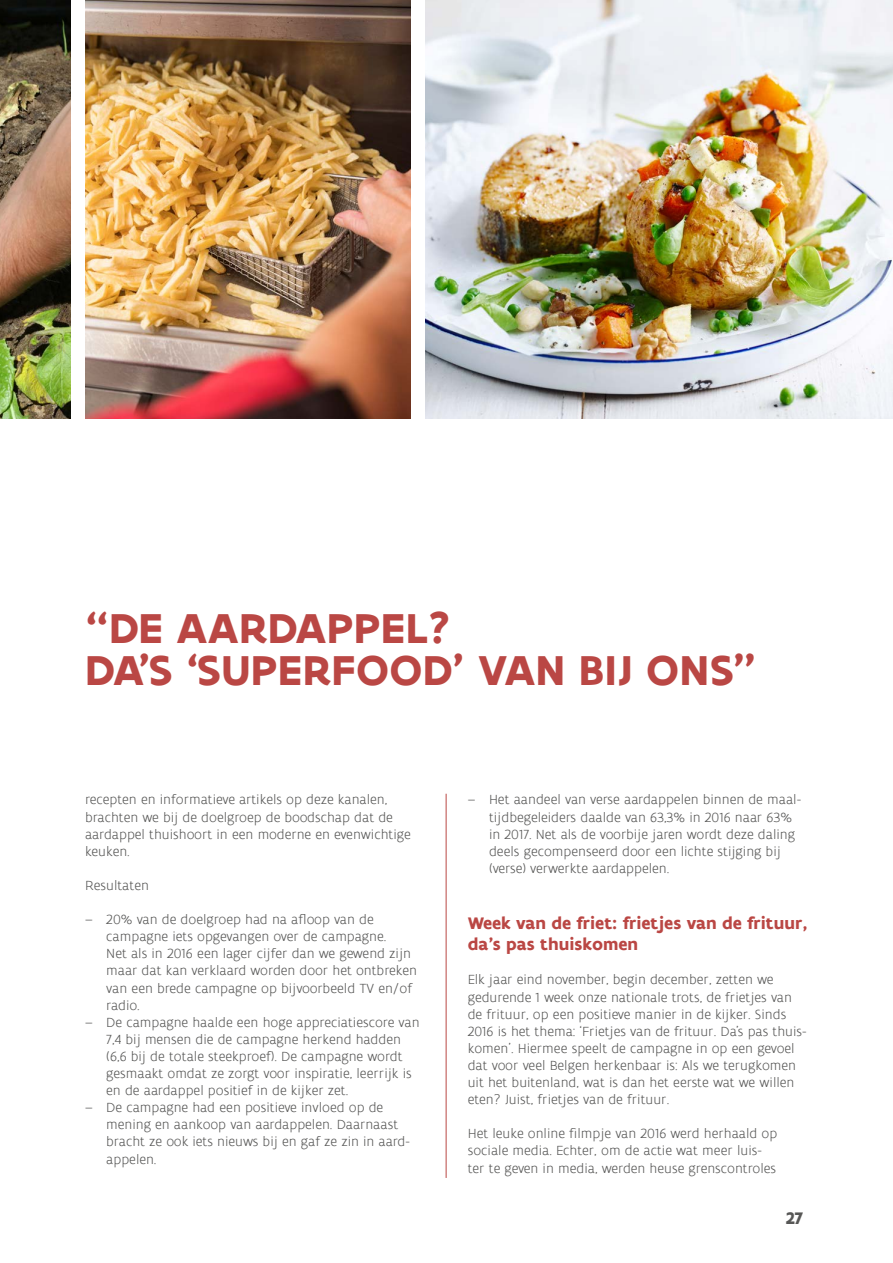
<style>
.page{position:relative;width:893px;height:1263px;background:#fff}
.page>*{position:absolute;margin:0;border:0;box-sizing:border-box;transform-origin:0 0}
.t1{font:700 45px/42px "Flanders Art Sans";letter-spacing:.005em;color:#ba4744}
.t2{font:700 18px/21.6px "Flanders Art Sans";color:#ba4744}
.t3{font:700 18px "Flanders Art Sans";color:#575756}
.t4{font:300 14.25px/17.1px "Flanders Art Sans";color:#575756}
</style>
<div class="page">
<img style="left:85px;top:0;width:325px;height:419px">
<img style="left:0;top:0;width:70px;height:419px">
<img style="left:425px;top:0;width:468px;height:419px">
<hr style="left:446px;top:794px;width:1px;height:384px;background:#ba4744">
<h1 class="t1" style="left:85px;top:608px;width:673px">“DE AARDAPPEL?<br>DA’S ‘SUPERFOOD’ VAN BIJ ONS”</h1>
<p class="t4" style="left:85px;top:792px;width:327px">recepten en informatieve artikels op deze kanalen, brachten we bij de doelgroep de boodschap dat de aardappel thuishoort in een moderne en evenwichtige keuken.</p>
<p class="t4" style="left:85px;top:877px;width:65px">Resultaten</p>
<p class="t4" style="left:106px;top:911px;width:312px;text-indent:-21px">– 20% van de doelgroep had na afloop van de campagne iets opgevangen over de campagne.<br>Net als in 2016 een lager cijfer dan we gewend zijn maar dat kan verklaard worden door het ontbreken van een brede campagne op bijvoorbeeld TV en/of radio.</p>
<p class="t4" style="left:106px;top:1014px;width:315px;text-indent:-21px">– De campagne haalde een hoge appreciatiescore van 7,4 bij mensen die de campagne herkend hadden (6,6 bij de totale steekproef). De campagne wordt gesmaakt omdat ze zorgt voor inspiratie, leerrijk is en de aardappel positief in de kijker zet.</p>
<p class="t4" style="left:106px;top:1099px;width:305px;text-indent:-21px">– De campagne had een positieve invloed op de mening en aankoop van aardappelen. Daarnaast bracht ze ook iets nieuws bij en gaf ze zin in aard&shy;appelen.</p>
<p class="t4" style="left:489px;top:792px;width:314px;text-indent:-21px">– Het aandeel van verse aardappelen binnen de maal&shy;tijdbegeleiders daalde van 63,3% in 2016 naar 63% in 2017. Net als de voorbije jaren wordt deze daling deels gecompenseerd door een lichte stijging bij (verse) verwerkte aardappelen.</p>
<p class="t2" style="left:468px;top:912px;width:341px">Week van de friet: frietjes van de frituur, da’s pas thuiskomen</p>
<p class="t4" style="left:468px;top:972px;width:340px">Elk jaar eind november, begin december, zetten we gedurende 1 week onze nationale trots, de frietjes van de frituur, op een positieve manier in de kijker. Sinds 2016 is het thema: ‘Frietjes van de frituur. Da’s pas thuis&shy;komen’. Hiermee speelt de campagne in op een gevoel dat voor veel Belgen herkenbaar is: Als we terugkomen uit het buitenland, wat is dan het eerste wat we willen eten? Juist, frietjes van de frituur.</p>
<p class="t4" style="left:468px;top:1125px;width:311px">Het leuke online filmpje van 2016 werd herhaald op sociale media. Echter, om de actie wat meer luis&shy;ter te geven in media, werden heuse grenscontroles</p>
<p class="t3" style="left:785px;top:1207px;width:19px">27</p>
</div>
